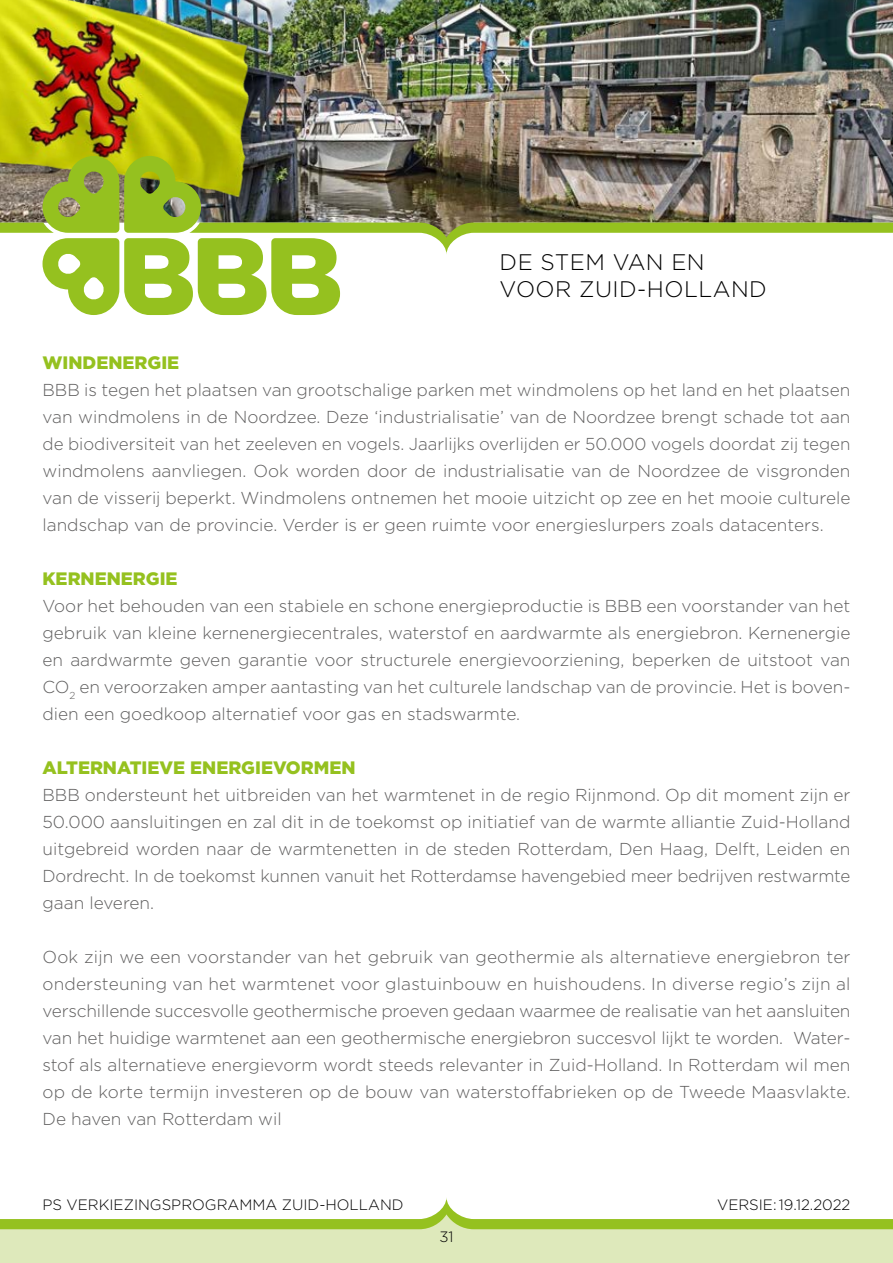
<style>
.page{position:relative;width:893px;height:1263px;background:#fff}
.page>*{position:absolute;margin:0;border:0;box-sizing:border-box;transform-origin:0 0}
.t1{font:300 22.5px/27px "Gotham";letter-spacing:.02em;color:#000}
.t2{font:900 18px "Gotham";color:#95c11f}
.t3{font:300 17.25px/27px "Gotham";color:#5f5e5e;text-align:justify}
.t4{font:300 15px "Gotham";color:#000}
</style>
<div class="page">
<div style="left:0;top:1225px;width:893px;height:38px;background:#dee9bb"></div>
<img style="left:272px;top:0;width:621px;height:156px">
<img style="left:0;top:0;width:272px;height:156px">
<img style="left:0;top:156px;width:893px;height:159px">
<svg style="left:0;top:1198px;width:893px;height:32px"></svg>
<h1 class="t1" style="left:500px;top:248px;width:269px">DE STEM VAN EN<br>VOOR ZUID-HOLLAND</h1>
<p class="t2" style="left:43px;top:352px;width:138px">WINDENERGIE</p>
<p class="t3" style="left:43px;top:376px;width:809px">BBB is tegen het plaatsen van grootschalige parken met windmolens op het land en het plaatsen van windmolens in de Noordzee. Deze ‘industrialisatie’ van de Noordzee brengt schade tot aan de biodiversiteit van het zeeleven en vogels. Jaarlijks overlijden er 50.000 vogels doordat zij tegen windmolens aanvliegen. Ook worden door de industrialisatie van de Noordzee de visgronden van de visserij beperkt. Windmolens ontnemen het mooie uitzicht op zee en het mooie culturele landschap van de provincie. Verder is er geen ruimte voor energieslurpers zoals datacenters.</p>
<p class="t2" style="left:43px;top:568px;width:137px">KERNENERGIE</p>
<p class="t3" style="left:43px;top:592px;width:809px;text-align:left">Voor het behouden van een stabiele en schone energieproductie is BBB een voorstander van het gebruik van kleine kernenergiecentrales, waterstof en aardwarmte als energiebron. Kernenergie en aardwarmte geven garantie voor structurele energievoorziening, beperken de uitstoot van CO<sub>2</sub> en veroorzaken amper aantasting van het culturele landschap van de provincie. Het is boven&shy;dien een goedkoop alternatief voor gas en stadswarmte.</p>
<p class="t2" style="left:43px;top:757px;width:315px">ALTERNATIEVE ENERGIEVORMEN</p>
<p class="t3" style="left:43px;top:781px;width:809px">BBB ondersteunt het uitbreiden van het warmtenet in de regio Rijnmond. Op dit moment zijn er 50.000 aansluitingen en zal dit in de toekomst op initiatief van de warmte alliantie Zuid-Holland uitgebreid worden naar de warmtenetten in de steden Rotterdam, Den Haag, Delft, Leiden en Dordrecht. In de toekomst kunnen vanuit het Rotterdamse havengebied meer bedrijven restwarmte gaan leveren.</p>
<p class="t3" style="left:43px;top:943px;width:809px">Ook zijn we een voorstander van het gebruik van geothermie als alternatieve energiebron ter ondersteuning van het warmtenet voor glastuinbouw en huishoudens. In diverse regio’s zijn al verschillende succesvolle geothermische proeven gedaan waarmee de realisatie van het aansluiten van het huidige warmtenet aan een geothermische energiebron succesvol lijkt te worden. Water&shy;stof als alternatieve energievorm wordt steeds relevanter in Zuid-Holland. In Rotterdam wil men op de korte termijn investeren op de bouw van waterstoffabrieken op de Tweede Maasvlakte.<br>De haven van Rotterdam wil</p>
<p class="t4" style="left:43px;top:1196px;width:363px">PS VERKIEZINGSPROGRAMMA ZUID-HOLLAND</p>
<p class="t4" style="left:439px;top:1229px;width:16px">31</p>
<p class="t4" style="left:717px;top:1196px;width:135px">VERSIE: 19.12.2022</p>
</div>
